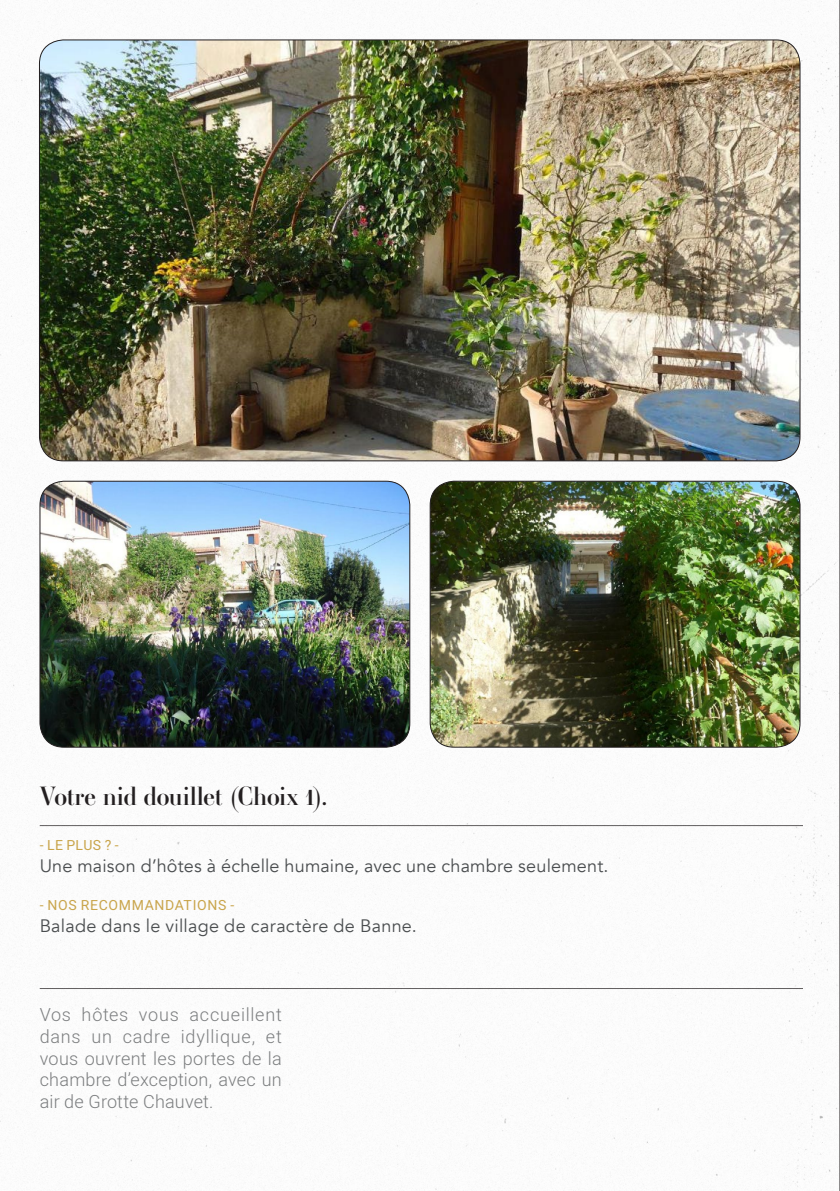
<style>
.page{position:relative;width:840px;height:1191px;background:#fff}
.page>*{position:absolute;margin:0;border:0;box-sizing:border-box;transform-origin:0 0}
.TITRE_Activité_Heber{font:26px "Ambroise";color:#231f20}
.TEXTE_Activité_Héber{font:300 18px/21.6px "Heebo";letter-spacing:.015em;color:#4a4d4f;text-align:justify}
.t1{font:18px "Avenir";letter-spacing:.01em;color:#4a4d4f}
.Petits_titres_MAJ_ja{font:14px "Heebo";letter-spacing:.045em;color:#c9a54c}
</style>
<div class="page">
<img style="left:0;top:1px;width:839px;height:1190px">
<hr style="left:839px;top:0;width:1px;height:1191px;background:#231f20">
<img style="left:39px;top:40px;width:760px;height:421px">
<img style="left:40px;top:481px;width:369px;height:266px">
<div style="left:40px;top:481px;width:370px;height:266px;border:1px solid #231f20;border-radius:24px"></div>
<img style="left:430px;top:481px;width:369px;height:266px">
<div style="left:429px;top:481px;width:370px;height:266px;border:1px solid #231f20;border-radius:24px"></div>
<p class="TITRE_Activité_Heber" style="left:40px;top:779px;width:289px">Votre nid douillet (Choix 1).</p>
<p class="Petits_titres_MAJ_ja" style="left:40px;top:835px;width:80px">- LE PLUS ? -</p>
<p class="t1" style="left:40px;top:854px;width:570px">Une maison d’hôtes à échelle humaine, avec une chambre seulement.</p>
<p class="Petits_titres_MAJ_ja" style="left:40px;top:895px;width:196px">- NOS RECOMMANDATIONS -</p>
<p class="t1" style="left:40px;top:914px;width:378px">Balade dans le village de caractère de Banne.</p>
<p class="TEXTE_Activité_Héber" style="left:40px;top:1003px;width:243px">Vos hôtes vous accueillent dans un cadre idyllique, et vous ouvrent les portes de la chambre d’exception, avec un air de Grotte Chauvet.</p>
</div>
